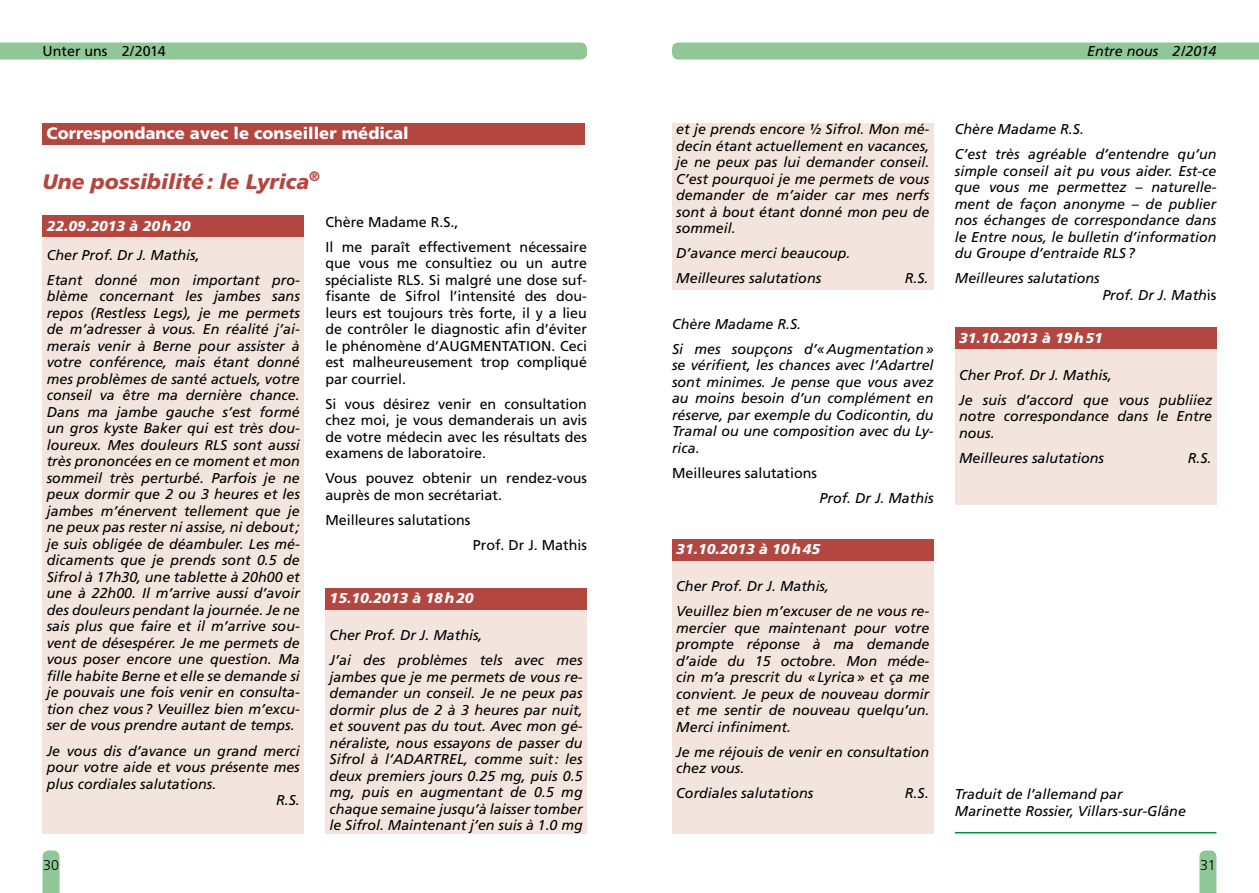
<style>
.page{position:relative;width:1259px;height:893px;background:#fff}
.page>*{position:absolute;margin:0;border:0;box-sizing:border-box;transform-origin:0 0}
.t1{font:italic 900 21px "Frutiger";color:#b3473f}
.t2{font:900 16.5px "Frutiger";color:#fff}
.t3{font:italic 14.25px/16.5px "Frutiger";color:#000}
.t4{font:14.25px/16.5px "Frutiger";color:#000}
.t5{font:italic 900 14.25px "Frutiger";color:#fff}
.t6{font:300 14.25px "Frutiger";color:#000}
.s1{font-style:normal}
</style>
<div class="page">
<div style="left:0;top:43px;width:587px;height:17px;background:#90c796"></div>
<svg style="left:43px;top:850px;width:17px;height:43px"></svg>
<div style="left:672px;top:43px;width:587px;height:17px;background:#90c796"></div>
<svg style="left:1199px;top:850px;width:17px;height:43px"></svg>
<div style="left:43px;top:216px;width:261px;height:617px;background:#f3e4de"></div>
<div style="left:43px;top:216px;width:261px;height:21px;background:#b3473f"></div>
<div style="left:325px;top:588px;width:262px;height:245px;background:#f3e4de"></div>
<div style="left:325px;top:588px;width:262px;height:21px;background:#b3473f"></div>
<div style="left:672px;top:123px;width:261px;height:167px;background:#f3e4de"></div>
<div style="left:672px;top:539px;width:261px;height:294px;background:#f3e4de"></div>
<div style="left:672px;top:539px;width:261px;height:21px;background:#b3473f"></div>
<div style="left:955px;top:327px;width:261px;height:178px;background:#f3e4de"></div>
<div style="left:955px;top:327px;width:261px;height:22px;background:#b3473f"></div>
<hr style="left:955px;top:832px;width:261px;height:1px;background:#009037">
<div style="left:43px;top:123px;width:542px;height:22px;background:#b3473f"></div>
<p class="t4" style="left:43px;top:43px;width:125px">Unter uns 2/2014</p>
<p class="t2" style="left:47px;top:124px;width:363px">Correspondance avec le conseiller médical</p>
<h1 class="t1" style="left:43px;top:169px;width:279px">Une possibilité: le Lyrica<sup>®</sup></h1>
<p class="t5" style="left:47px;top:218px;width:145px">22.09.2013 à 20h20</p>
<p class="t3" style="left:47px;top:242px;width:255px;line-height:25px">Cher Prof. Dr J. Mathis,<br>Etant donné mon important pro-</p>
<p class="t3" style="left:47px;top:288px;width:255px;text-align:justify">blème concernant les jambes sans repos (Restless Legs), je me permets de m’adresser à vous. En réalité j’ai&shy;merais venir à Berne pour assister à votre conférence, mais étant donné mes problèmes de santé actuels, votre conseil va être ma dernière chance.<br>Dans ma jambe gauche s’est formé un gros kyste Baker qui est très dou&shy;loureux. Mes douleurs RLS sont aussi très prononcées en ce moment et mon sommeil très perturbé. Parfois je ne peux dormir que 2 ou 3 heures et les jambes m’énervent tellement que je ne peux pas rester ni assise, ni debout; je suis obligée de déambuler. Les mé&shy;dicaments que je prends sont 0.5 de Sifrol à 17h30, une tablette à 20h00 et une à 22h00. Il m’arrive aussi d’avoir des douleurs pendant la journée. Je ne sais plus que faire et il m’arrive sou&shy;vent de désespérer. Je me permets de vous poser encore une question. Ma fille habite Berne et elle se demande si je pouvais une fois venir en consulta&shy;tion chez vous ? Veuillez bien m’excu&shy;ser de vous prendre autant de temps.</p>
<p class="t3" style="left:47px;top:742px;width:255px">Je vous dis d’avance un grand merci</p>
<p class="t3" style="left:47px;top:759px;width:254px">pour votre aide et vous présente mes</p>
<p class="t3" style="left:47px;top:775px;width:171px">plus cordiales salutations.</p>
<p class="t3" style="left:276px;top:792px;width:25px">R.S.</p>
<p class="t6" style="left:43px;top:857px;width:17px">30</p>
<p class="t4" style="left:325px;top:209px;width:263px;line-height:25px">Chère Madame R.S.,<br>Il me paraît effectivement nécessaire</p>
<p class="t4" style="left:325px;top:255px;width:263px;text-align:justify">que vous me consultiez ou un autre spécialiste RLS. Si malgré une dose suf&shy;fisante de Sifrol l’intensité des dou&shy;leurs est toujours très forte, il y a lieu de contrôler le diagnostic afin d’éviter le phénomène d’AUGMENTATION. Ceci est malheureusement trop compliqué par courriel.</p>
<p class="t4" style="left:325px;top:396px;width:263px;text-align:justify">Si vous désirez venir en consultation chez moi, je vous demanderais un avis de votre médecin avec les résultats des examens de laboratoire.</p>
<p class="t4" style="left:325px;top:470px;width:263px">Vous pouvez obtenir un rendez-vous auprès de mon secrétariat.</p>
<p class="t4" style="left:325px;top:512px;width:146px">Meilleures salutations</p>
<p class="t4" style="left:473px;top:537px;width:116px">Prof. Dr J. Mathis</p>
<p class="t5" style="left:330px;top:590px;width:145px">15.10.2013 à 18h20</p>
<p class="t3" style="left:330px;top:623px;width:254px;line-height:25px">Cher Prof. Dr J. Mathis,<br>J’ai des problèmes tels avec mes</p>
<p class="t3" style="left:330px;top:668px;width:255px;text-align:justify">jambes que je me permets de vous re&shy;demander un conseil. Je ne peux pas dormir plus de 2 à 3 heures par nuit, et souvent pas du tout. Avec mon gé&shy;néraliste, nous essayons de passer du Sifrol à l‘ADARTREL, comme suit: les deux premiers jours 0.25 mg, puis 0.5 mg, puis en augmentant de 0.5 mg chaque semaine jusqu’à laisser tomber le Sifrol. Maintenant j’en suis à 1.0 mg</p>
<p class="t3" style="left:1087px;top:43px;width:131px">Entre nous 2/2014</p>
<p class="t3" style="left:676px;top:121px;width:255px;text-align:justify">et je prends encore ½ Sifrol. Mon mé&shy;decin étant actuellement en vacances, je ne peux pas lui demander conseil.<br>C’est pourquoi je me permets de vous demander de m’aider car mes nerfs sont à bout étant donné mon peu de sommeil.</p>
<p class="t3" style="left:676px;top:241px;width:176px;line-height:25px">D’avance merci beaucoup.<br>Meilleures salutations</p>
<p class="t3" style="left:905px;top:270px;width:25px">R.S.</p>
<p class="t3" style="left:672px;top:311px;width:263px;line-height:25px">Chère Madame R.S.<br>Si mes soupçons d‘«Augmentation»</p>
<p class="t3" style="left:672px;top:357px;width:263px;text-align:justify">se vérifient, les chances avec l’Adartrel sont minimes. Je pense que vous avez au moins besoin d’un complément en réserve, par exemple du Codicontin, du Tramal ou une composition avec du Ly&shy;rica.</p>
<p class="t4" style="left:672px;top:465px;width:146px">Meilleures salutations</p>
<p class="t3" style="left:819px;top:489px;width:116px">Prof. Dr J. Mathis</p>
<p class="t5" style="left:676px;top:541px;width:145px">31.10.2013 à 10h45</p>
<p class="t3" style="left:676px;top:574px;width:254px;line-height:25px">Cher Prof. Dr J. Mathis,<br>Veuillez bien m’excuser de ne vous re-</p>
<p class="t3" style="left:676px;top:619px;width:255px;text-align:justify">mercier que maintenant pour votre prompte réponse à ma demande d’aide du 15 octobre. Mon méde&shy;cin m’a prescrit du «Lyrica» et ça me convient. Je peux de nouveau dormir et me sentir de nouveau quelqu’un.<br>Merci infiniment.</p>
<p class="t3" style="left:676px;top:744px;width:254px">Je me réjouis de venir en consultation chez vous.</p>
<p class="t3" style="left:676px;top:785px;width:138px">Cordiales salutations</p>
<p class="t3" style="left:905px;top:785px;width:25px">R.S<span class="s1">.</span></p>
<p class="t3" style="left:955px;top:117px;width:263px;line-height:25px">Chère Madame R.S.<br>C’est très agréable d’entendre qu’un</p>
<p class="t3" style="left:955px;top:163px;width:263px;text-align:justify">simple conseil ait pu vous aider. Est-ce que vous me permettez – naturelle&shy;ment de façon anonyme – de publier nos échanges de correspondance dans le Entre nous, le bulletin d’information du Groupe d’entraide RLS?</p>
<p class="t3" style="left:955px;top:270px;width:146px">Meilleures salutations</p>
<p class="t3" style="left:1102px;top:287px;width:116px">Prof. Dr J. Math<span class="s1">is</span></p>
<p class="t5" style="left:959px;top:329px;width:145px">31.10.2013 à 19h51</p>
<p class="t3" style="left:959px;top:362px;width:254px;line-height:25px">Cher Prof. Dr J. Mathis,<br>Je suis d’accord que vous publiiez</p>
<p class="t3" style="left:959px;top:408px;width:255px">notre correspondance dans le Entre nous.</p>
<p class="t3" style="left:959px;top:449px;width:146px">Meilleures salutations</p>
<p class="t3" style="left:1187px;top:449px;width:25px">R.S.</p>
<p class="t3" style="left:955px;top:786px;width:232px">Traduit de l’allemand par<br>Marinette Rossier, Villars-sur-Glâne</p>
<p class="t6" style="left:1200px;top:857px;width:17px">31</p>
</div>
